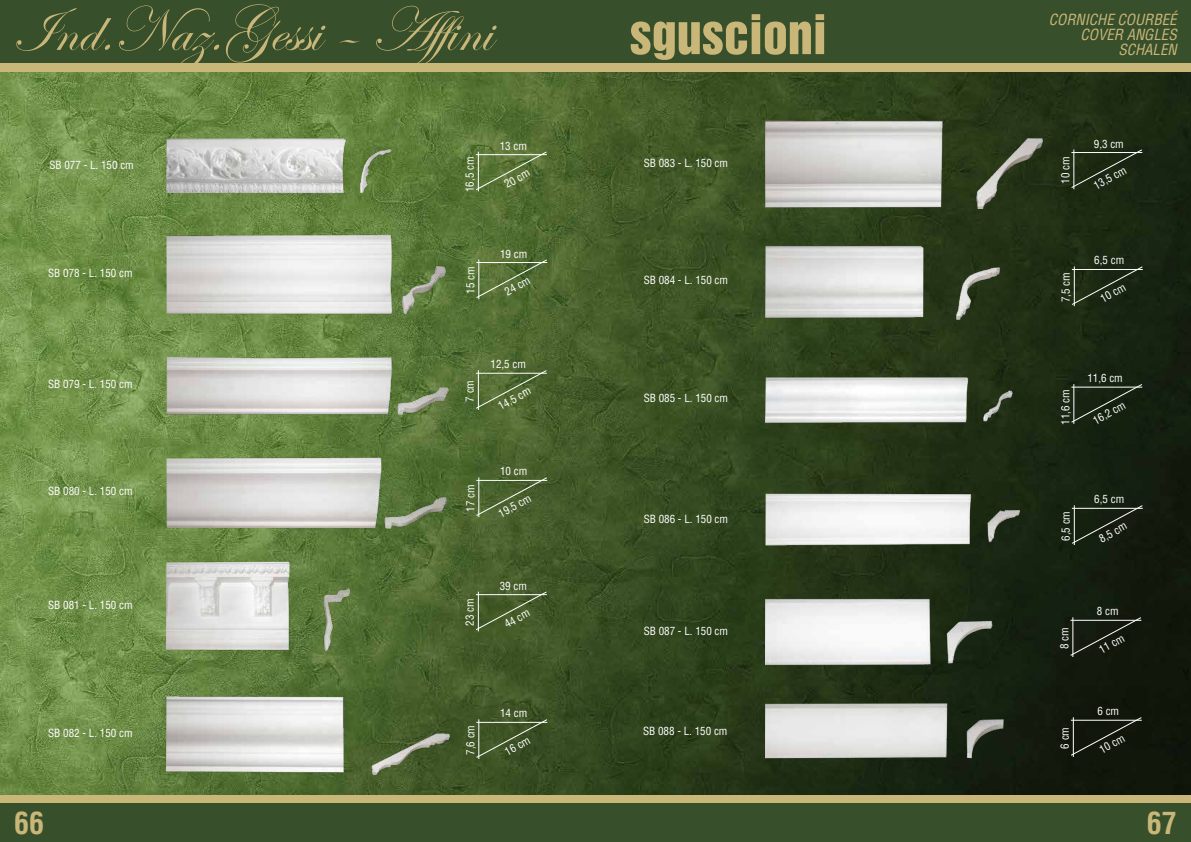
<style>
.page{position:relative;width:1191px;height:842px;background:#fff}
.page>*{position:absolute;margin:0;border:0;box-sizing:border-box;transform-origin:0 0}
.t1{font:63.5px "Edwardian Script ITC";color:#c8b779}
.t2{font:50px "Helvetica Inserat LT Std";color:#c8b779}
.t3{font:700 condensed 30px "Helvetica LT Std";color:#c8b779}
.t4{font:italic condensed 15px/15px "Helvetica LT Std";color:#c8b779;text-align:right}
.t5{font:condensed 11px "Helvetica LT Std";color:#fff}
</style>
<div class="page">
<img style="left:0;top:72px;width:1191px;height:724px">
<div style="left:0;top:0;width:595px;height:67px;background:#384f2b"></div>
<div style="left:0;top:63px;width:595px;height:9px;background:#c8b779"></div>
<div style="left:0;top:796px;width:595px;height:8px;background:#c8b779"></div>
<div style="left:0;top:803px;width:595px;height:39px;background:#384f2b"></div>
<svg style="left:475px;top:151px;width:72px;height:40px"></svg>
<hr style="left:478px;top:152px;width:1px;height:39px;background:#fff">
<img style="left:167px;top:137px;width:248px;height:59px">
<svg style="left:475px;top:259px;width:73px;height:40px"></svg>
<hr style="left:478px;top:260px;width:1px;height:39px;background:#fff">
<img style="left:167px;top:233px;width:294px;height:82px">
<svg style="left:475px;top:370px;width:72px;height:39px"></svg>
<hr style="left:478px;top:370px;width:1px;height:40px;background:#fff">
<img style="left:167px;top:353px;width:294px;height:64px">
<svg style="left:475px;top:477px;width:73px;height:39px"></svg>
<hr style="left:478px;top:477px;width:1px;height:40px;background:#fff">
<img style="left:167px;top:456px;width:294px;height:72px">
<svg style="left:475px;top:591px;width:72px;height:40px"></svg>
<hr style="left:478px;top:592px;width:1px;height:39px;background:#fff">
<img style="left:167px;top:560px;width:208px;height:93px">
<svg style="left:475px;top:719px;width:73px;height:39px"></svg>
<hr style="left:478px;top:719px;width:1px;height:40px;background:#fff">
<img style="left:167px;top:693px;width:294px;height:82px">
<div style="left:595px;top:0;width:596px;height:67px;background:#384f2b"></div>
<div style="left:595px;top:63px;width:596px;height:9px;background:#c8b779"></div>
<div style="left:595px;top:796px;width:596px;height:8px;background:#c8b779"></div>
<div style="left:595px;top:803px;width:596px;height:39px;background:#384f2b"></div>
<svg style="left:1070px;top:149px;width:72px;height:40px"></svg>
<hr style="left:1073px;top:150px;width:1px;height:39px;background:#fff">
<img style="left:765px;top:120px;width:295px;height:88px">
<svg style="left:1071px;top:266px;width:72px;height:39px"></svg>
<hr style="left:1074px;top:266px;width:1px;height:40px;background:#fff">
<img style="left:765px;top:243px;width:295px;height:77px">
<svg style="left:1070px;top:383px;width:72px;height:40px"></svg>
<hr style="left:1073px;top:384px;width:1px;height:40px;background:#fff">
<img style="left:765px;top:372px;width:295px;height:54px">
<svg style="left:1071px;top:505px;width:72px;height:39px"></svg>
<hr style="left:1074px;top:505px;width:1px;height:40px;background:#fff">
<img style="left:765px;top:493px;width:295px;height:55px">
<svg style="left:1069px;top:617px;width:72px;height:39px"></svg>
<hr style="left:1072px;top:617px;width:1px;height:40px;background:#fff">
<img style="left:765px;top:597px;width:295px;height:71px">
<svg style="left:1070px;top:716px;width:72px;height:40px"></svg>
<hr style="left:1073px;top:717px;width:1px;height:40px;background:#fff">
<img style="left:765px;top:702px;width:295px;height:60px">
<p class="t1" style="left:12px;top:-5px;width:481px">Ind.Naz.Gessi – Affini</p>
<p class="t5" style="left:500px;top:139px;width:29px">13 cm</p>
<p class="t5" style="left:49px;top:159px;width:86px">SB 077 - L. 150 cm</p>
<p class="t5" style="left:463px;top:192px;width:37px;rotate:-90deg">16,5 cm</p>
<p class="t5" style="left:502px;top:179px;width:29px;rotate:-29deg">20 cm</p>
<p class="t5" style="left:500px;top:247px;width:29px">19 cm</p>
<p class="t5" style="left:48px;top:266px;width:86px">SB 078 - L. 150 cm</p>
<p class="t5" style="left:463px;top:294px;width:29px;rotate:-90deg">15 cm</p>
<p class="t5" style="left:502px;top:287px;width:29px;rotate:-29deg">24 cm</p>
<p class="t5" style="left:48px;top:377px;width:86px">SB 079 - L. 150 cm</p>
<p class="t5" style="left:463px;top:402px;width:23px;rotate:-90deg">7 cm</p>
<p class="t5" style="left:490px;top:357px;width:37px">12,5 cm</p>
<p class="t5" style="left:496px;top:401px;width:37px;rotate:-29deg">14,5 cm</p>
<p class="t5" style="left:48px;top:484px;width:86px">SB 080 - L. 150 cm</p>
<p class="t5" style="left:463px;top:512px;width:29px;rotate:-90deg">17 cm</p>
<p class="t5" style="left:500px;top:464px;width:29px">10 cm</p>
<p class="t5" style="left:496px;top:508px;width:37px;rotate:-29deg">19,5 cm</p>
<p class="t5" style="left:500px;top:579px;width:29px">39 cm</p>
<p class="t5" style="left:48px;top:598px;width:86px">SB 081 - L. 150 cm</p>
<p class="t5" style="left:463px;top:626px;width:29px;rotate:-90deg">23 cm</p>
<p class="t5" style="left:502px;top:619px;width:29px;rotate:-29deg">44 cm</p>
<p class="t5" style="left:500px;top:706px;width:29px">14 cm</p>
<p class="t5" style="left:48px;top:726px;width:86px">SB 082 - L. 150 cm</p>
<p class="t5" style="left:463px;top:755px;width:31px;rotate:-90deg">7,6 cm</p>
<p class="t5" style="left:502px;top:746px;width:29px;rotate:-29deg">16 cm</p>
<p class="t3" style="left:14px;top:805px;width:31px">66</p>
<p class="t2" style="left:629px;top:5px;width:199px">SGUSCIONI</p>
<p class="t5" style="left:643px;top:156px;width:86px">SB 083 - L. 150 cm</p>
<p class="t5" style="left:643px;top:273px;width:86px">SB 084 - L. 150 cm</p>
<p class="t5" style="left:643px;top:391px;width:86px">SB 085 - L. 150 cm</p>
<p class="t5" style="left:643px;top:512px;width:86px">SB 086 - L. 150 cm</p>
<p class="t5" style="left:643px;top:624px;width:86px">SB 087 - L. 150 cm</p>
<p class="t5" style="left:643px;top:724px;width:86px">SB 088 - L. 150 cm</p>
<p class="t4" style="left:1048px;top:12px;width:129px">CORNICHE COURBEÉ<br>COVER ANGLES</p>
<p class="t4" style="left:1118px;top:42px;width:60px">SCHALEN</p>
<p class="t5" style="left:1058px;top:184px;width:29px;rotate:-90deg">10 cm</p>
<p class="t5" style="left:1093px;top:137px;width:31px">9,3 cm</p>
<p class="t5" style="left:1091px;top:180px;width:37px;rotate:-29deg">13,5 cm</p>
<p class="t5" style="left:1094px;top:254px;width:31px">6,5 cm</p>
<p class="t5" style="left:1059px;top:302px;width:31px;rotate:-90deg">7,5 cm</p>
<p class="t5" style="left:1097px;top:294px;width:29px;rotate:-29deg">10 cm</p>
<p class="t5" style="left:1058px;top:425px;width:37px;rotate:-90deg">11,6 cm</p>
<p class="t5" style="left:1087px;top:371px;width:37px">11,6 cm</p>
<p class="t5" style="left:1090px;top:415px;width:37px;rotate:-29deg">16,2 cm</p>
<p class="t5" style="left:1094px;top:492px;width:31px">6,5 cm</p>
<p class="t5" style="left:1059px;top:541px;width:31px;rotate:-90deg">6,5 cm</p>
<p class="t5" style="left:1096px;top:533px;width:31px;rotate:-29deg">8,5 cm</p>
<p class="t5" style="left:1057px;top:649px;width:23px;rotate:-90deg">8 cm</p>
<p class="t5" style="left:1058px;top:749px;width:23px;rotate:-90deg">6 cm</p>
<p class="t5" style="left:1097px;top:604px;width:23px">8 cm</p>
<p class="t5" style="left:1096px;top:644px;width:29px;rotate:-29deg">11 cm</p>
<p class="t5" style="left:1097px;top:704px;width:23px">6 cm</p>
<p class="t5" style="left:1096px;top:744px;width:29px;rotate:-29deg">10 cm</p>
<p class="t3" style="left:1146px;top:805px;width:31px">67</p>
</div>
